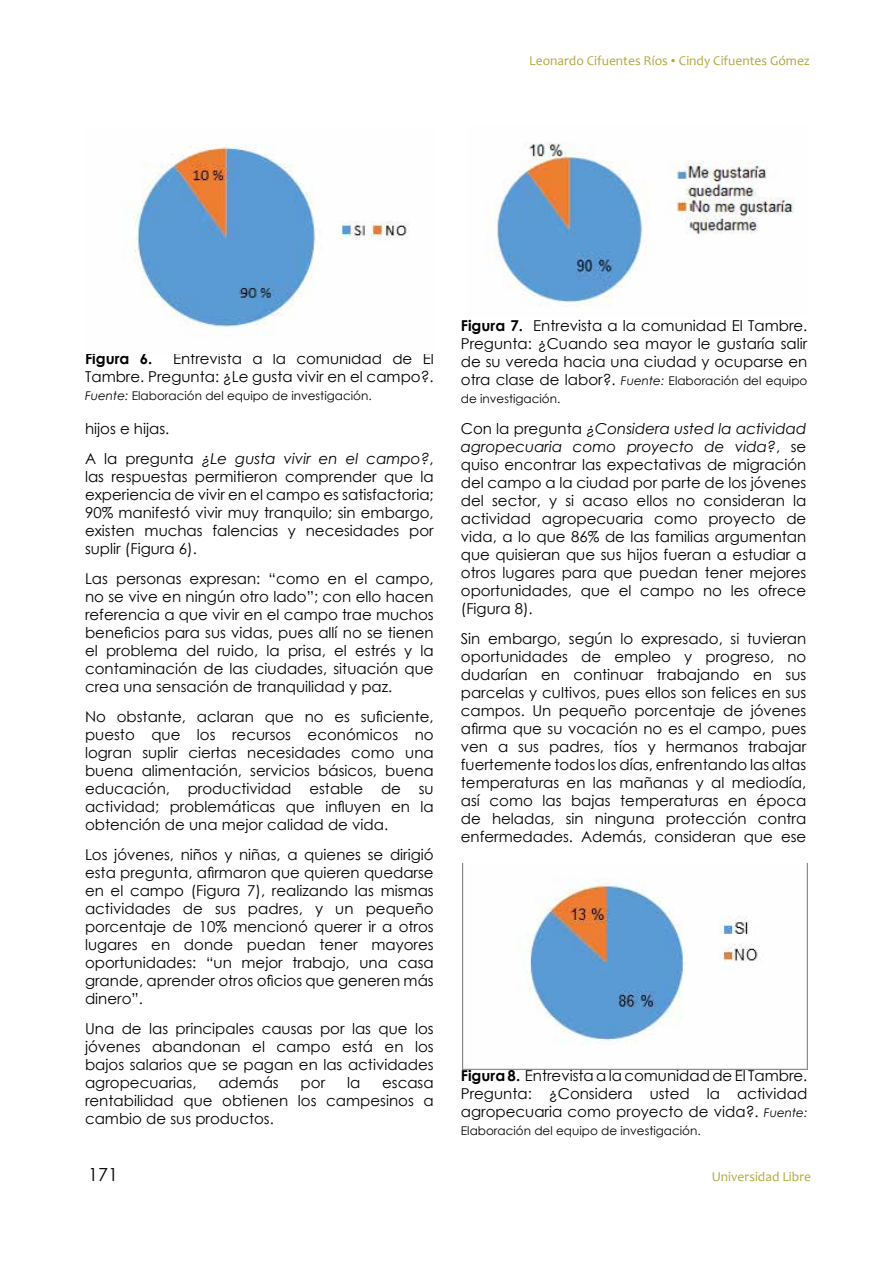
<style>
.page{position:relative;width:893px;height:1263px;background:#fff}
.page>*{position:absolute;margin:0;border:0;box-sizing:border-box;transform-origin:0 0}
.t1{font:18px "Century Gothic";color:#000}
.t2{font:15px/18px "Century Gothic";color:#000;text-align:justify}
.t3{font:700 15px "Century Gothic";color:#000}
.t4{font:13.5px "Candara";color:#b1a93f}
.t5{font:12px/18px "Century Gothic";color:#000}
.s1{font-family:"Times New Roman"}
.s2{font-style:italic}
.s3{font-weight:700}
.s4{font-size:15px}
.s5{font-style:italic;font-size:12px}
</style>
<div class="page">
<img style="left:127px;top:144px;width:282px;height:192px">
<img style="left:489px;top:142px;width:306px;height:165px">
<img style="left:462px;top:863px;width:346px;height:206px">
<p class="t4" style="left:529px;top:52px;width:282px">Leonardo Cifuentes Ríos <span class="s1">•</span> Cindy Cifuentes Gómez</p>
<p class="t2" style="left:85px;top:349px;width:350px;text-align:right">Entrevista a la comunidad de El<br>Tambre. Pregunta: ¿Le gusta vivir en el campo?.</p>
<p class="t5" style="left:85px;top:386px;width:288px"><span class="s2">Fuente:</span> Elaboración del equipo de investigación.</p>
<p class="t3" style="left:85px;top:347px;width:69px">Figura 6.</p>
<p class="t2" style="left:461px;top:316px;width:348px"><span class="s3">Figura 7.</span> Entrevista a la comunidad El Tambre.<br>Pregunta: ¿Cuando sea mayor le gustaría salir de su vereda hacia una ciudad y ocuparse en</p>
<p class="t5" style="left:461px;top:371px;width:348px"><span class="s4">otra clase de labor?.</span> <span class="s2">Fuente:</span> Elaboración del equipo de investigación.</p>
<p class="t2" style="left:85px;top:413px;width:350px;line-height:30px">hijos e hijas.<br>A la pregunta <span class="s2">¿Le gusta vivir en el campo?</span>,</p>
<p class="t2" style="left:85px;top:467px;width:350px">las respuestas permitieron comprender que la experiencia de vivir en el campo es satisfactoria; 90% manifestó vivir muy tranquilo; sin embargo, existen muchas falencias y necesidades por suplir (Figura 6).</p>
<p class="t2" style="left:85px;top:569px;width:350px">Las personas expresan: “como en el campo, no se vive en ningún otro lado”; con ello hacen referencia a que vivir en el campo trae muchos beneficios para sus vidas, pues allí no se tienen el problema del ruido, la prisa, el estrés y la contaminación de las ciudades, situación que crea una sensación de tranquilidad y paz.</p>
<p class="t2" style="left:85px;top:707px;width:350px">No obstante, aclaran que no es suficiente, puesto que los recursos económicos no logran suplir ciertas necesidades como una buena alimentación, servicios básicos, buena educación, productividad estable de su actividad; problemáticas que influyen en la obtención de una mejor calidad de vida.</p>
<p class="t2" style="left:85px;top:845px;width:350px">Los jóvenes, niños y niñas, a quienes se dirigió esta pregunta, afirmaron que quieren quedarse en el campo (Figura 7), realizando las mismas actividades de sus padres, y un pequeño porcentaje de 10% mencionó querer ir a otros lugares en donde puedan tener mayores oportunidades: “un mejor trabajo, una casa grande, aprender otros oficios que generen más dinero”.</p>
<p class="t2" style="left:85px;top:1019px;width:350px">Una de las principales causas por las que los jóvenes abandonan el campo está en los bajos salarios que se pagan en las actividades agropecuarias,</p>
<p class="t2" style="left:461px;top:419px;width:347px">Con la pregunta <span class="s2">¿Considera usted la actividad agropecuaria como proyecto de vida?</span>, se quiso encontrar las expectativas de migración del campo a la ciudad por parte de los jóvenes del sector, y si acaso ellos no consideran la actividad agropecuaria como proyecto de vida, a lo que 86% de las familias argumentan que quisieran que sus hijos fueran a estudiar a otros lugares para que puedan tener mejores oportunidades, que el campo no les ofrece (Figura 8).</p>
<p class="t2" style="left:461px;top:629px;width:347px">Sin embargo, según lo expresado, si tuvieran oportunidades de empleo y progreso, no dudarían en continuar trabajando en sus parcelas y cultivos, pues ellos son felices en sus campos. Un pequeño porcentaje de jóvenes afirma que su vocación no es el campo, pues ven a sus padres, tíos y hermanos trabajar fuertemente todos los días, enfrentando las altas temperaturas en las mañanas y al mediodía, así como las bajas temperaturas en época de heladas, sin ninguna protección contra enfermedades. Además, consideran que ese</p>
<p class="t2" style="left:85px;top:1073px;width:350px;text-indent:297px">escasa rentabilidad que obtienen los campesinos a cambio de sus productos.</p>
<p class="t2" style="left:461px;top:1066px;width:348px"><span class="s3">Figura 8.</span> Entrevista a la comunidad de El Tambre.<br>Pregunta: ¿Considera usted la actividad agropecuaria como proyecto de vida?. <span class="s5">Fuente:</span></p>
<p class="t5" style="left:461px;top:1121px;width:241px">Elaboración del equipo de investigación.</p>
<p class="t2" style="left:218px;top:1073px;width:62px">además</p>
<p class="t2" style="left:301px;top:1073px;width:26px">por</p>
<p class="t2" style="left:347px;top:1073px;width:15px">la</p>
<p class="t1" style="left:88px;top:1162px;width:31px">171</p>
<p class="t4" style="left:712px;top:1168px;width:101px">Universidad Libre</p>
</div>
